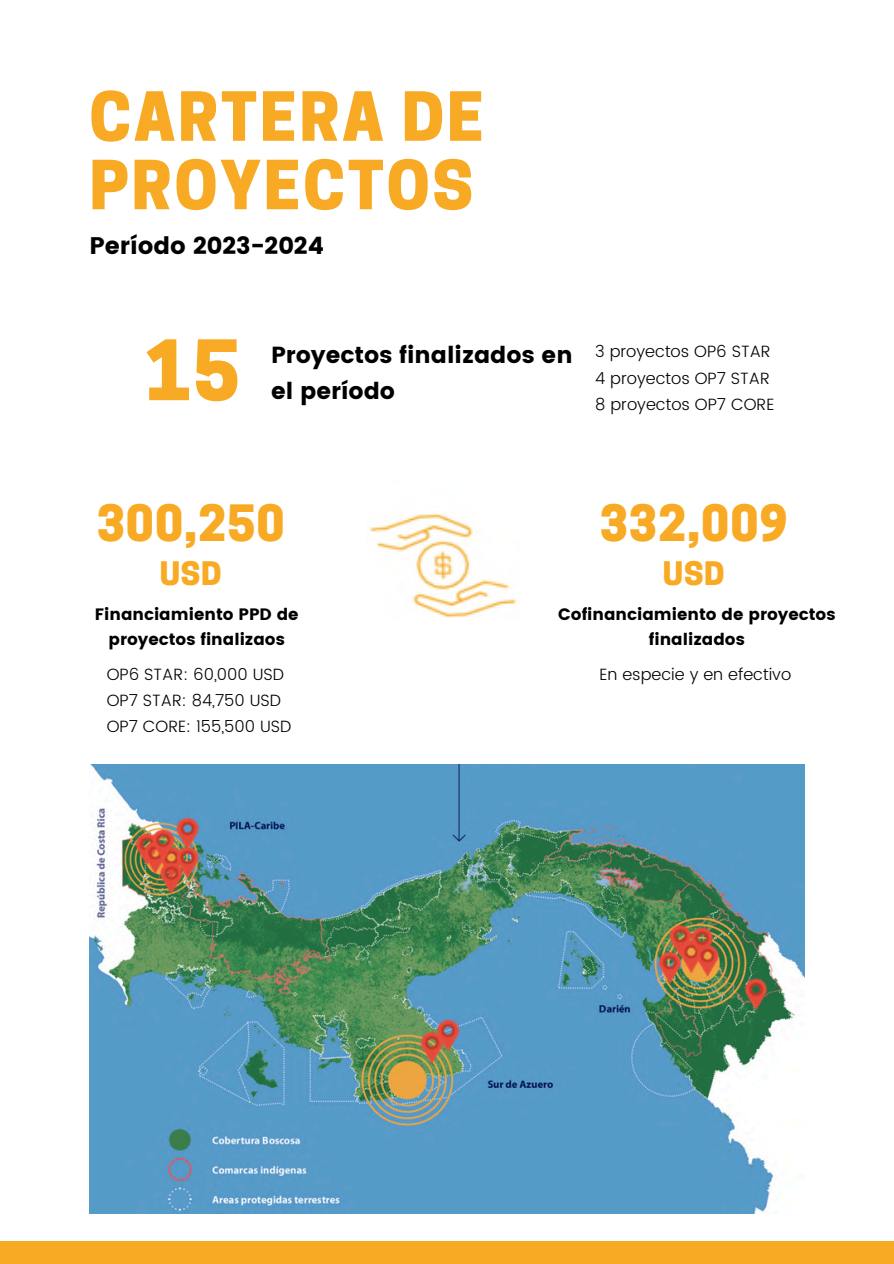
<style>
.page{position:relative;width:894px;height:1264px;background:#fff}
.page>*{position:absolute;margin:0;border:0;box-sizing:border-box;transform-origin:0 0}
.t1{font:800 78px "Cooper Hewitt";color:#f8aa24}
.t2{font:800 63.45px/68.4px "Cooper Hewitt";letter-spacing:.04em;color:#f8aa24}
.t3{font:800 46.95px "Cooper Hewitt";letter-spacing:.02em;color:#f8aa24}
.t4{font:800 30.45px "Cooper Hewitt";letter-spacing:.02em;color:#f8aa24}
.t5{font:24px "Poppins";color:#000}
.t6{font:23.25px/36px "Poppins";color:#000}
.t7{font:16.5px/24.8px "Poppins";color:#000;text-align:center}
.t8{font:300 16.35px/26.1px "Poppins";color:#000}
</style>
<div class="page">
<div style="left:0;top:1241px;width:893px;height:22px;background:#f8aa24"></div>
<img style="left:369px;top:512px;width:148px;height:105px">
<img style="left:89px;top:764px;width:714px;height:449px">
<h5 class="t2" style="left:89px;top:91px;width:396px">CARTERA DE<br>PROYECTOS</h5>
<p class="t5" style="left:89px;top:232px;width:236px">Período 2023-2024</p>
<p class="t1" style="left:145px;top:341px;width:97px">15</p>
<h2 class="t6" style="left:271px;top:337px;width:303px">Proyectos finalizados en el período</h2>
<h3 class="t8" style="left:595px;top:339px;width:177px">3 proyectos OP6 STAR</h3>
<h6 class="t8" style="left:595px;top:365px;width:176px">4 proyectos OP7 STAR</h6>
<p class="t8" style="left:595px;top:391px;width:181px">8 proyectos OP7 CORE</p>
<h4 class="t3" style="left:97px;top:506px;width:189px">300,250</h4>
<p class="t4" style="left:160px;top:562px;width:63px">USD</p>
<h4 class="t3" style="left:599px;top:506px;width:189px">332,009</h4>
<p class="t4" style="left:662px;top:562px;width:63px">USD</p>
<p class="t7" style="left:95px;top:602px;width:205px">Financiamiento PPD de proyectos finalizaos</p>
<p class="t7" style="left:558px;top:602px;width:278px">Cofinanciamiento de proyectos finalizados</p>
<h3 class="t8" style="left:107px;top:661px;width:179px">OP6 STAR: 60,000 USD</h3>
<h2 class="t8" style="left:599px;top:661px;width:193px">En especie y en efectivo</h2>
<h3 class="t8" style="left:107px;top:687px;width:186px">OP7 STAR: 84,750 USD<br>OP7 CORE: 155,500 USD</h3>
</div>
